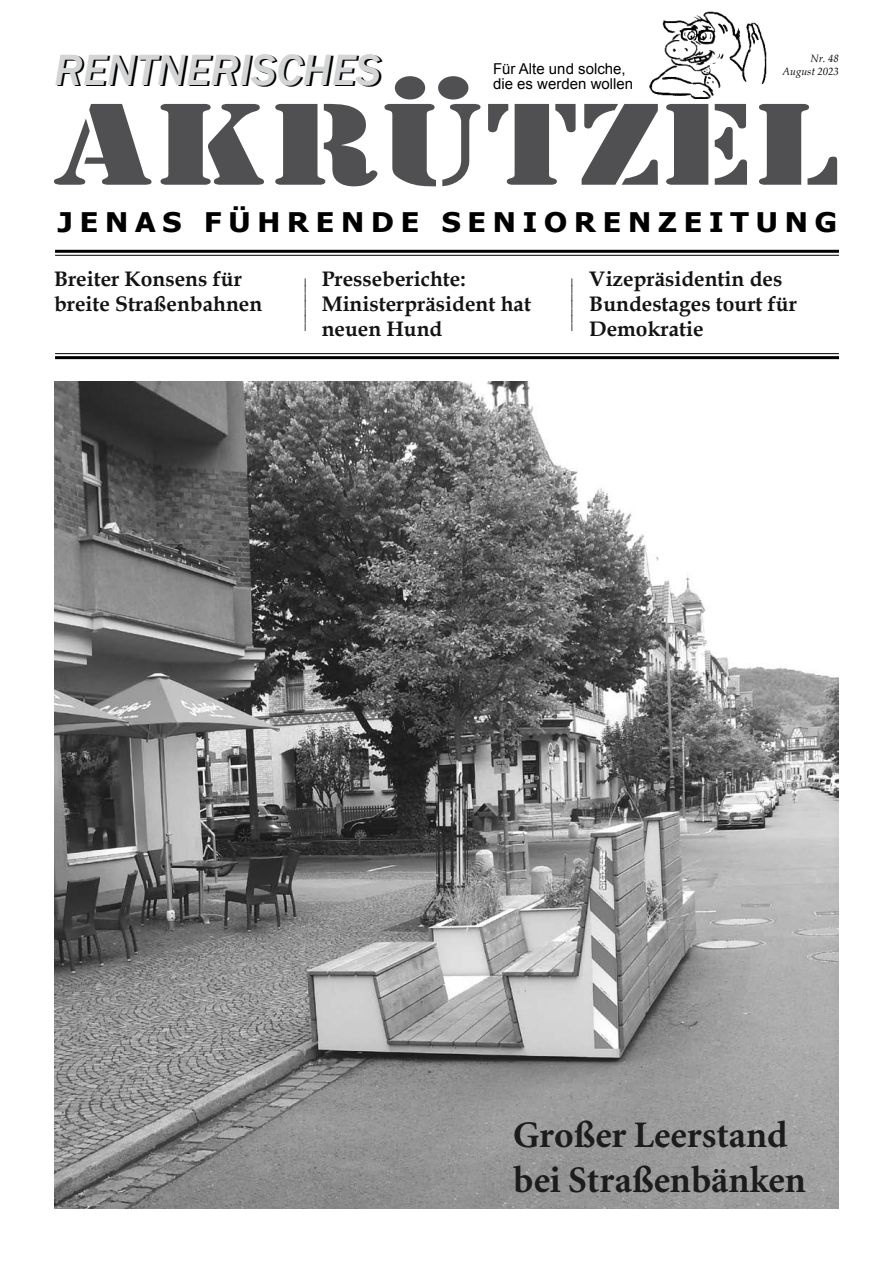
<style>
.page{position:relative;width:893px;height:1263px;background:#fff}
.page>*{position:absolute;margin:0;border:0;box-sizing:border-box;transform-origin:0 0}
.t1{font:108px "Stencil Std";color:#505052;scale:1.3 1}
.t2{font:italic 500 45px "Franklin Gothic";color:#000}
.t3{font:700 37.5px/45px "Minion";color:#1c1c1d}
.t4{font:700 27px "Tahoma";letter-spacing:.23em;color:#000;scale:1.11 1}
.t5{font:700 21px/25.2px "Book Antiqua";color:#131314}
.t6{font:15px/15px "Arial";color:#000}
.t7{font:15px "Book Antiqua";color:#000}
.t8{font:italic 10.65px/12.8px "Book Antiqua";color:#000;text-align:right}
</style>
<div class="page">
<hr style="left:55px;top:250px;width:784px;height:3px;background:#000">
<hr style="left:55px;top:255px;width:784px;height:1px;background:#000">
<hr style="left:55px;top:353px;width:784px;height:1px;background:#000">
<hr style="left:55px;top:356px;width:784px;height:3px;background:#000">
<img style="left:649px;top:11px;width:118px;height:88px">
<img style="left:54px;top:381px;width:785px;height:828px">
<p class="t6" style="left:493px;top:61px;width:142px">Für Alte und solche, die es werden wollen</p>
<p class="t8" style="left:782px;top:51px;width:58px">Nr. 48<br>August 2023</p>
<h2 class="t2" style="left:56px;top:44px;width:328px">RENTNERISCHES</h2>
<h1 class="t1" style="left:55px;top:75px;width:603px">AKRÜTZEL</h1>
<p class="t4" style="left:58px;top:203px;width:703px">JENAS FÜHRENDE SENIORENZEITUNG</p>
<p class="t5" style="left:54px;top:266px;width:210px">Breiter Konsens für breite Straßenbahnen</p>
<p class="t5" style="left:322px;top:266px;width:211px">Presseberichte:<br>Ministerpräsident hat neuen Hund</p>
<p class="t5" style="left:589px;top:266px;width:209px">Vizepräsidentin des<br>Bundestages tourt für<br>Demokratie</p>
<p class="t7" style="left:288px;top:331px;width:54px;rotate:-90deg">_______</p>
<p class="t7" style="left:555px;top:331px;width:54px;rotate:-90deg">_______</p>
<h3 class="t3" style="left:513px;top:1113px;width:294px">Großer Leerstand bei Straßenbänken</h3>
</div>
